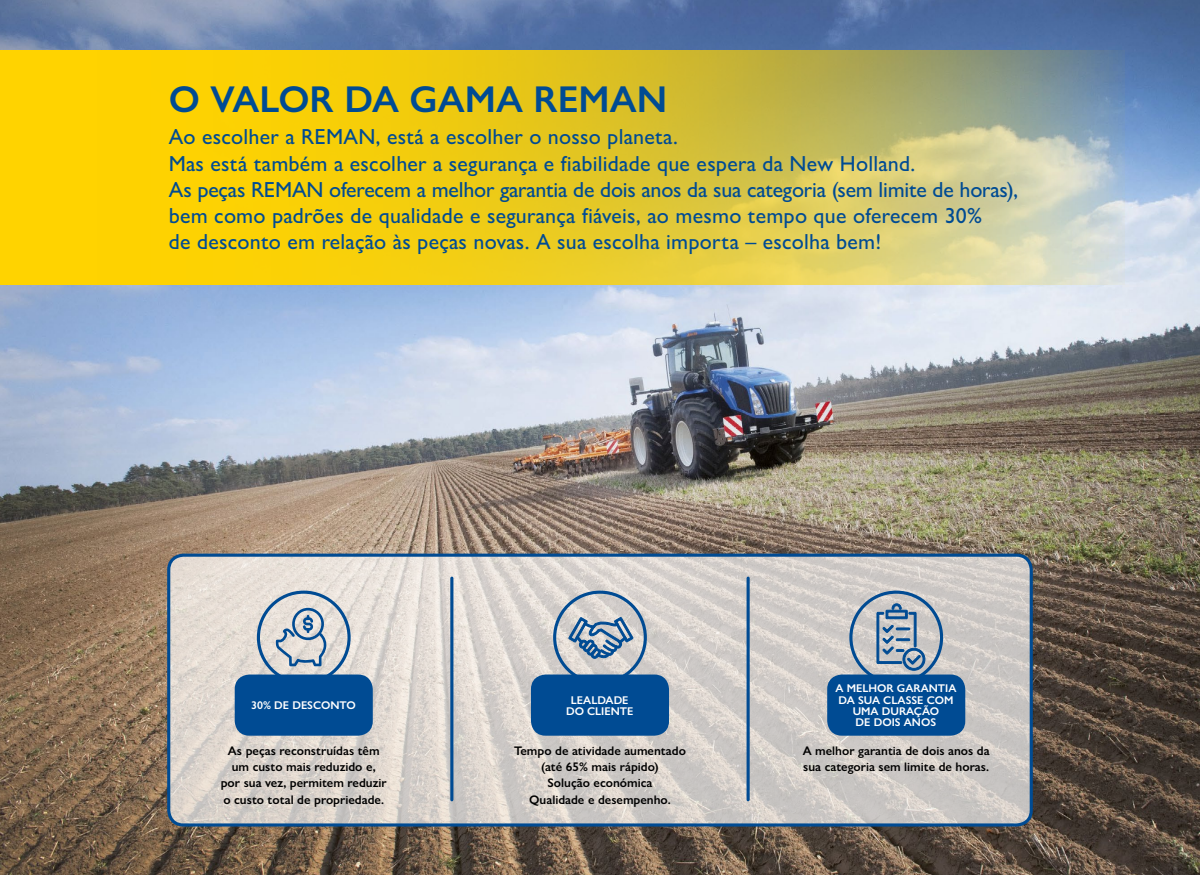
<style>
.page{position:relative;width:1200px;height:875px;background:#fff}
.page>*{position:absolute;margin:0;border:0;box-sizing:border-box;transform-origin:0 0}
.t1{font:600 37.5px "Gill Sans Nova";color:#004b93}
.t2{font:500 21.88px/26.2px "Gill Sans Nova";letter-spacing:.01em;color:#004b93}
.t3{font:600 12.5px/16.2px "Gill Sans Nova";color:#000;text-align:center}
.t4{font:600 11.25px/11.2px "Gill Sans Nova";color:#fff;text-align:center}
</style>
<div class="page">
<img style="left:0;top:0;width:1200px;height:875px">
<svg style="left:0;top:50px;width:1125px;height:235px;background:#e1c839"></svg>
<svg style="left:169px;top:555px;width:862px;height:270px;background:#d5d0cc"></svg>
<div style="left:167px;top:554px;width:866px;height:273px;border:3px solid #004b93;border-radius:15px"></div>
<hr style="left:747px;top:578px;width:3px;height:222px;background:#004b93">
<hr style="left:450px;top:578px;width:3px;height:222px;background:#004b93">
<div style="left:257px;top:591px;width:94px;height:93px;border:3px solid #004b93;border-radius:50%"></div>
<div style="left:235px;top:675px;width:138px;height:61px;background:#004b93;border-radius:15px"></div>
<svg style="left:275px;top:608px;width:55px;height:58px;background:#b5bfc8"></svg>
<div style="left:553px;top:591px;width:94px;height:93px;border:3px solid #004b93;border-radius:50%"></div>
<div style="left:531px;top:675px;width:138px;height:61px;background:#004b93;border-radius:15px"></div>
<svg style="left:569px;top:617px;width:64px;height:41px;background:#8ca3b9"></svg>
<div style="left:849px;top:591px;width:94px;height:93px;border:3px solid #004b93;border-radius:50%"></div>
<div style="left:827px;top:675px;width:138px;height:61px;background:#004b93;border-radius:15px"></div>
<svg style="left:877px;top:604px;width:48px;height:67px;background:#92a5b8"></svg>
<h1 class="t1" style="left:169px;top:76px;width:500px">O VALOR DA GAMA REMAN</h1>
<p class="t2" style="left:169px;top:124px;width:851px">Ao escolher a REMAN, está a escolher o nosso planeta.<br>Mas está também a escolher a segurança e fiabilidade que espera da New Holland.<br>As peças REMAN oferecem a melhor garantia de dois anos da sua categoria (sem limite de horas), bem como padrões de qualidade e segurança fiáveis, ao mesmo tempo que oferecem 30%<br>de desconto em relação às peças novas. A sua escolha importa – escolha bem!</p>
<p class="t4" style="left:566px;top:694px;width:69px">LEALDADE<br>DO CLIENTE</p>
<p class="t4" style="left:251px;top:700px;width:106px">30% DE DESCONTO</p>
<p class="t3" style="left:221px;top:742px;width:167px">As peças reconstruídas têm um custo mais reduzido e, por sua vez, permitem reduzir o custo total de propriedade.</p>
<p class="t3" style="left:514px;top:742px;width:173px">Tempo de atividade aumentado (até 65% mais rápido)<br>Solução económica<br>Qualidade e desempenho.</p>
<p class="t4" style="left:836px;top:683px;width:122px">A MELHOR GARANTIA<br>DA SUA CLASSE COM<br>UMA DURAÇÃO<br>DE DOIS ANOS</p>
<p class="t3" style="left:803px;top:742px;width:188px;text-align:left">A melhor garantia de dois anos da sua categoria sem limite de horas.</p>
</div>
